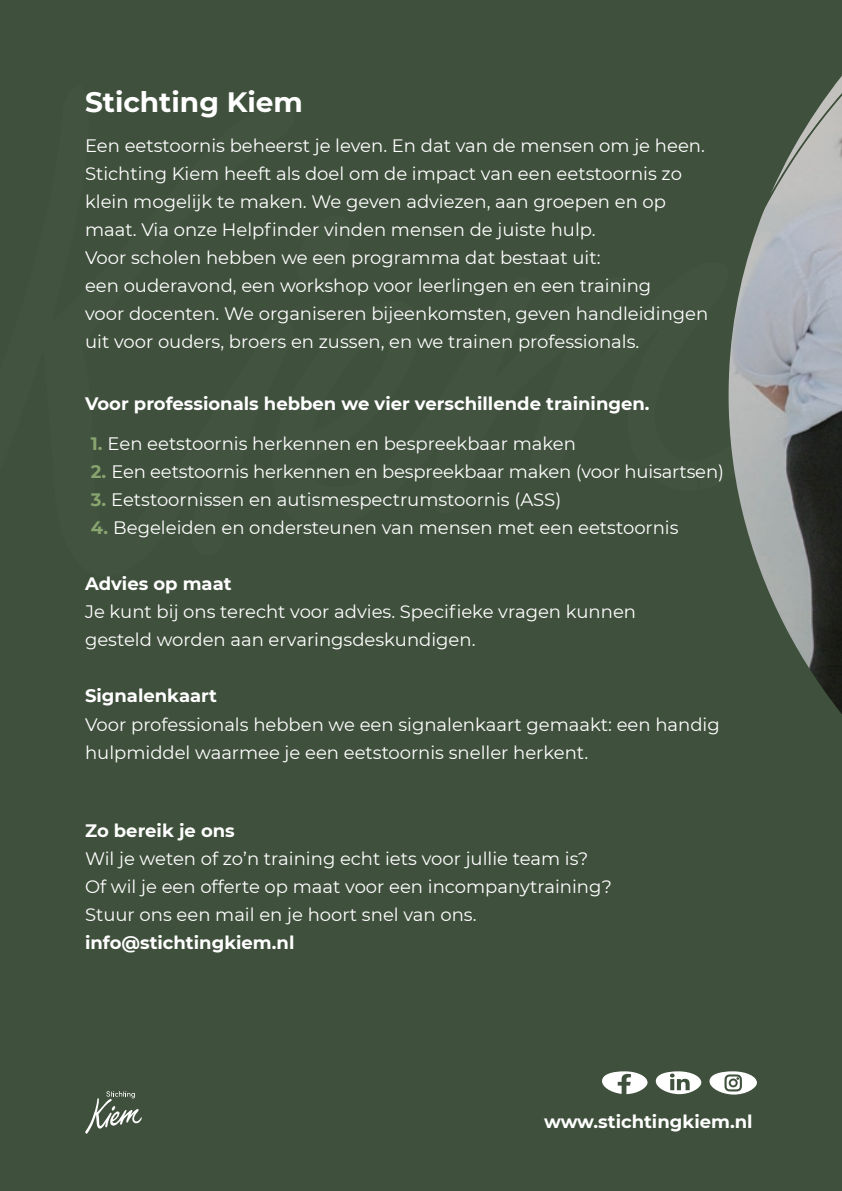
<style>
.page{position:relative;width:842px;height:1191px;background:#3f503c}
.page>*{position:absolute;margin:0;border:0;box-sizing:border-box;transform-origin:0 0}
.t1{font:700 28px "Montserrat";color:#fff}
.t2{font:18px/28px "Montserrat";color:#fff}
.t3{font:700 18px "Montserrat";color:#fff}
.s1{font-weight:700;color:#88a46f}
</style>
<div class="page">
<svg style="left:728px;top:208px;width:114px;height:506px"></svg>
<img style="left:765px;top:93px;width:77px;height:115px">
<svg style="left:85px;top:1091px;width:57px;height:42px"></svg>
<svg style="left:602px;top:1071px;width:46px;height:23px"></svg>
<svg style="left:655px;top:1071px;width:46px;height:23px"></svg>
<svg style="left:709px;top:1071px;width:48px;height:23px"></svg>
<h1 class="t1" style="left:85px;top:82px;width:219px">Stichting Kiem</h1>
<p class="t2" style="left:85px;top:131px;width:625px">Een eetstoornis beheerst je leven. En dat van de mensen om je heen.<br>Stichting Kiem heeft als doel om de impact van een eetstoornis zo klein mogelijk te maken. We geven adviezen, aan groepen en op maat. Via onze Helpfinder vinden mensen de juiste hulp.<br>Voor scholen hebben we een programma dat bestaat uit:<br>een ouderavond, een workshop voor leerlingen en een training<br>voor docenten. We organiseren bijeenkomsten, geven handleidingen uit voor ouders, broers en zussen, en we trainen professionals.</p>
<p class="t3" style="left:85px;top:391px;width:566px">Voor professionals hebben we vier verschillende trainingen.</p>
<p class="t2" style="left:91px;top:429px;width:487px"><span class="s1">1.</span> Een eetstoornis herkennen en bespreekbaar maken</p>
<p class="t2" style="left:91px;top:457px;width:635px"><span class="s1">2.</span> Een eetstoornis herkennen en bespreekbaar maken (voor huisartsen)</p>
<p class="t2" style="left:91px;top:485px;width:472px"><span class="s1">3.</span> Eetstoornissen en autismespectrumstoornis (ASS)</p>
<p class="t2" style="left:91px;top:513px;width:589px"><span class="s1">4.</span> Begeleiden en ondersteunen van mensen met een eetstoornis</p>
<p class="t3" style="left:85px;top:571px;width:148px">Advies op maat</p>
<p class="t2" style="left:85px;top:597px;width:553px">Je kunt bij ons terecht voor advies. Specifieke vragen kunnen gesteld worden aan ervaringsdeskundigen.</p>
<p class="t3" style="left:85px;top:683px;width:134px">Signalenkaart</p>
<p class="t2" style="left:85px;top:709px;width:636px">Voor professionals hebben we een signalenkaart gemaakt: een handig hulpmiddel waarmee je een eetstoornis sneller herkent.</p>
<p class="t3" style="left:85px;top:817px;width:151px">Zo bereik je ons</p>
<p class="t2" style="left:85px;top:843px;width:528px">Wil je weten of zo’n training echt iets voor jullie team is?<br>Of wil je een offerte op maat voor een incompanytraining?<br>Stuur ons een mail en je hoort snel van ons.</p>
<p class="t3" style="left:85px;top:929px;width:211px">info@stichtingkiem.nl</p>
<p class="t3" style="left:544px;top:1108px;width:210px">www.stichtingkiem.nl</p>
</div>
